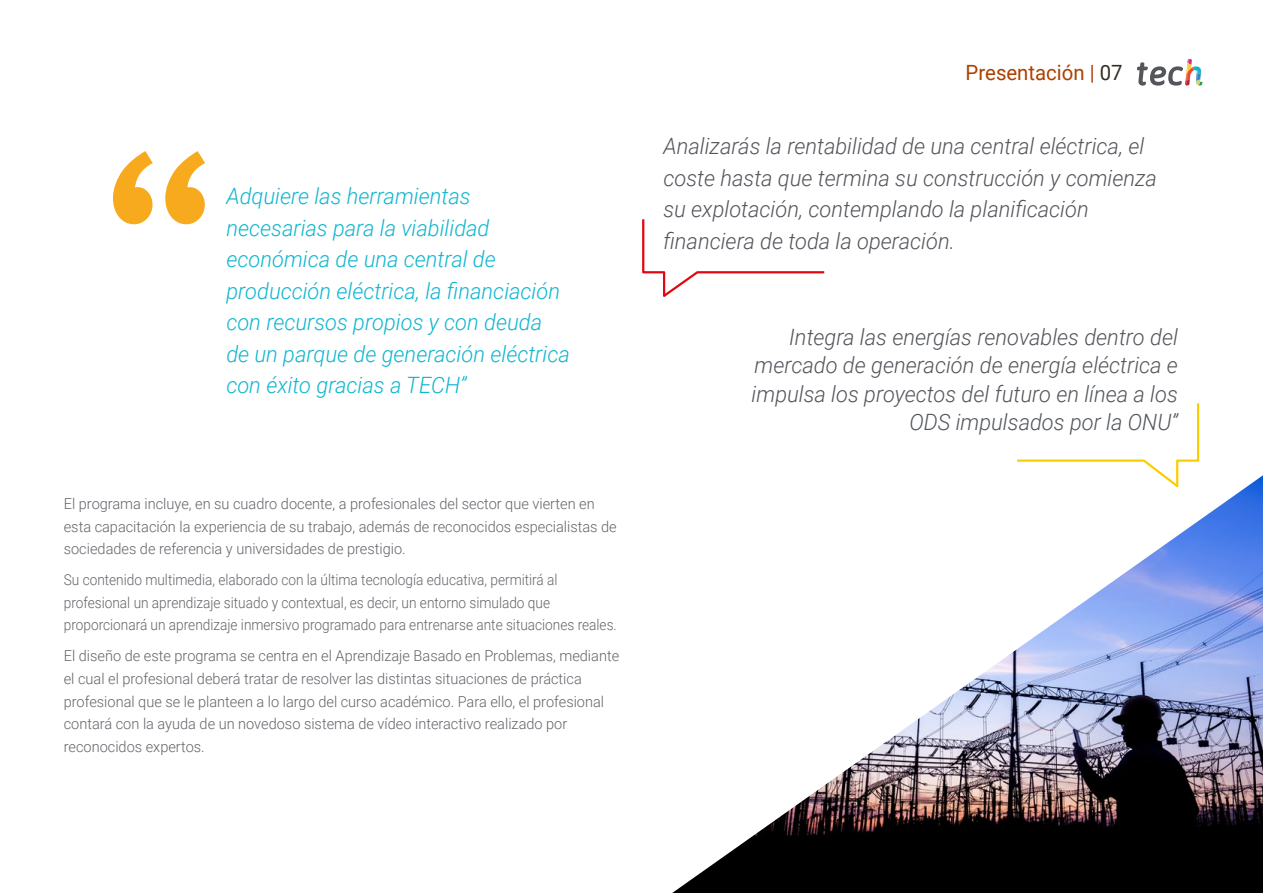
<style>
.page{position:relative;width:1263px;height:893px;background:#fff}
.page>*{position:absolute;margin:0;border:0;box-sizing:border-box;transform-origin:0 0}
.t1{font:italic 300 22.5px/28.5px "Roboto";color:#52555b;text-align:right}
.t2{font:italic 300 22.5px/31.5px "Roboto";color:#0fb6cf}
.t3{font:21px "Roboto";color:#ae4000}
.t4{font:300 15px/22.5px "Roboto";color:#61646a}
.t5{font:300 15px/22.5px "Roboto";color:#61646a;scale:.91 1}
.s1{color:#312e20}
</style>
<div class="page">
<svg style="left:113px;top:151px;width:92px;height:73px"></svg>
<svg style="left:1017px;top:403px;width:183px;height:72px"></svg>
<svg style="left:642px;top:219px;width:183px;height:78px"></svg>
<img style="left:672px;top:475px;width:591px;height:418px">
<svg style="left:1137px;top:59px;width:65px;height:27px"></svg>
<h1 class="t2" style="left:226px;top:180px;width:345px">Adquiere las herramientas necesarias para la viabilidad económica de una central de producción eléctrica, la financiación con recursos propios y con deuda de un parque de generación eléctrica con éxito gracias a TECH”</h1>
<p class="t4" style="left:64px;top:492px;width:554px">El programa incluye, en su cuadro docente, a profesionales del sector que vierten en esta capacitación la experiencia de su trabajo, además de reconocidos especialistas de sociedades de referencia y universidades de prestigio.</p>
<p class="t5" style="left:64px;top:568px;width:609px">Su contenido multimedia, elaborado con la última tecnología educativa, permitirá al profesional un aprendizaje situado y contextual, es decir, un entorno simulado que proporcionará un aprendizaje inmersivo programado para entrenarse ante situaciones reales.</p>
<p class="t4" style="left:64px;top:644px;width:557px">El diseño de este programa se centra en el Aprendizaje Basado en Problemas, mediante el cual el profesional deberá tratar de resolver las distintas situaciones de práctica profesional que se le planteen a lo largo del curso académico. Para ello, el profesional contará con la ayuda de un novedoso sistema de vídeo interactivo realizado por reconocidos expertos.</p>
<h2 class="t3" style="left:966px;top:57px;width:159px">Presentación | <span class="s1">07</span></h2>
<h1 class="t1" style="left:663px;top:130px;width:495px;line-height:31.5px;text-align:left">Analizarás la rentabilidad de una central eléctrica, el coste hasta que termina su construcción y comienza su explotación, contemplando la planificación financiera de toda la operación.</h1>
<h1 class="t1" style="left:752px;top:322px;width:428px">Integra las energías renovables dentro del mercado de generación de energía eléctrica e impulsa los proyectos del futuro en línea a los ODS impulsados por la ONU”</h1>
</div>
